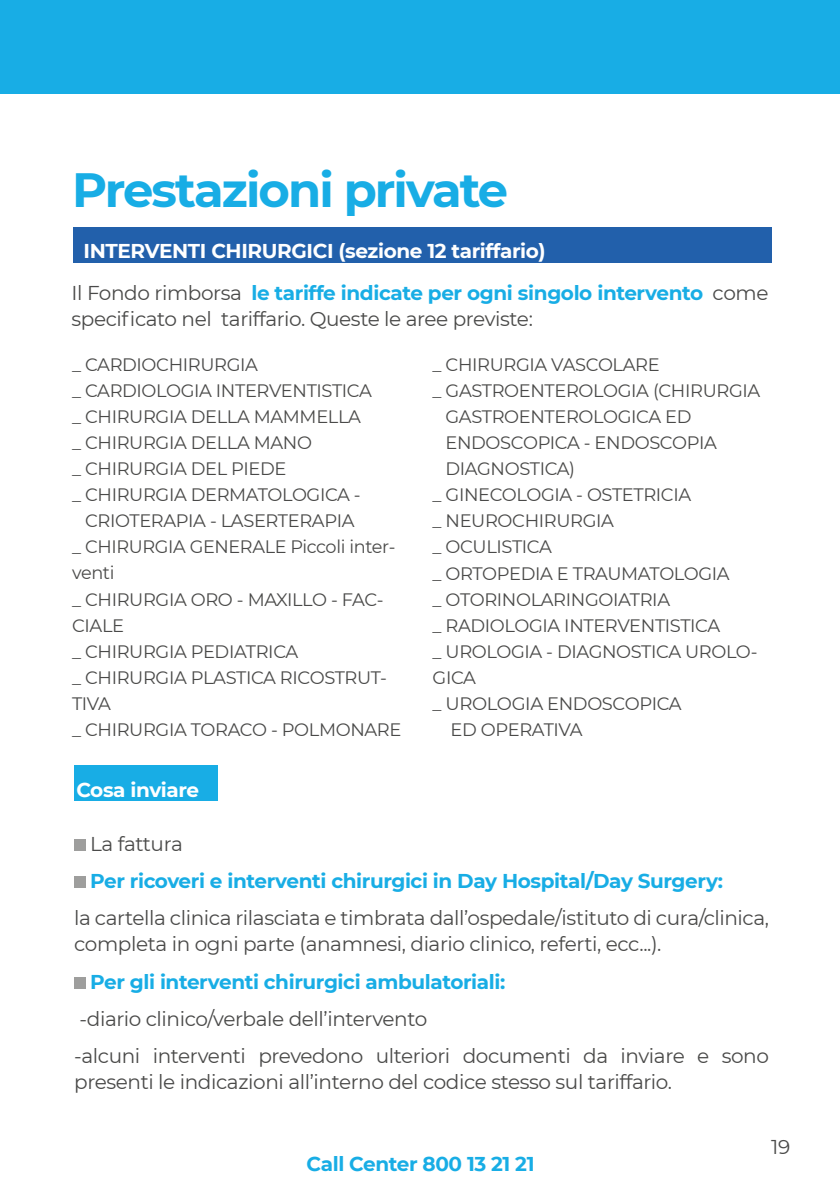
<style>
.page{position:relative;width:840px;height:1191px;background:#fff}
.page>*{position:absolute;margin:0;border:0;box-sizing:border-box;transform-origin:0 0}
.t1{font:700 48px "Montserrat";letter-spacing:-.04em;color:#18ade5}
.t2{font:20px/26px "Montserrat";letter-spacing:-.02em;color:#4a4a49}
.t3{font:700 20px "Montserrat";letter-spacing:-.02em;color:#18ade5}
.t4{font:700 20px "Montserrat";letter-spacing:-.02em;color:#fff}
.t5{font:18px "Montserrat";letter-spacing:-.02em;color:#4a4a49}
.s1{font-weight:700;color:#18ade5}
</style>
<div class="page">
<div style="left:0;top:0;width:839px;height:94px;background:#18ade5"></div>
<div style="left:74px;top:839px;width:12px;height:11px;background:#9e9e9d"></div>
<div style="left:74px;top:876px;width:12px;height:12px;background:#9e9e9d"></div>
<div style="left:74px;top:977px;width:12px;height:11px;background:#9e9e9d"></div>
<div style="left:73px;top:227px;width:698px;height:35px;background:#2260ab"></div>
<div style="left:74px;top:765px;width:144px;height:36px;background:#18ade5"></div>
<h1 class="t1" style="left:72px;top:155px;width:437px">Prestazioni private</h1>
<p class="t4" style="left:84px;top:236px;width:463px">INTERVENTI CHIRURGICI (sezione 12 tariffario)</p>
<p class="t2" style="left:71px;top:279px;width:698px">Il Fondo rimborsa <span class="s1">le tariffe indicate per ogni singolo intervento</span> come specificato nel tariffario. Queste le aree previste:</p>
<p class="t5" style="left:72px;top:353px;width:187px">_ CARDIOCHIRURGIA</p>
<p class="t5" style="left:72px;top:379px;width:301px">_ CARDIOLOGIA INTERVENTISTICA</p>
<p class="t5" style="left:72px;top:405px;width:290px">_ CHIRURGIA DELLA MAMMELLA</p>
<p class="t5" style="left:72px;top:431px;width:241px">_ CHIRURGIA DELLA MANO</p>
<p class="t5" style="left:72px;top:457px;width:216px">_ CHIRURGIA DEL PIEDE</p>
<p class="t5" style="left:72px;top:483px;width:290px">_ CHIRURGIA DERMATOLOGICA -</p>
<p class="t5" style="left:85px;top:509px;width:271px">CRIOTERAPIA - LASERTERAPIA</p>
<p class="t5" style="left:72px;top:535px;width:325px">_ CHIRURGIA GENERALE Piccoli inter-</p>
<p class="t5" style="left:72px;top:561px;width:44px">venti</p>
<p class="t5" style="left:72px;top:587px;width:313px">_ CHIRURGIA ORO - MAXILLO - FAC-</p>
<p class="t5" style="left:72px;top:613px;width:53px">CIALE</p>
<p class="t5" style="left:72px;top:639px;width:227px">_ CHIRURGIA PEDIATRICA</p>
<p class="t5" style="left:72px;top:665px;width:316px">_ CHIRURGIA PLASTICA RICOSTRUT-</p>
<p class="t5" style="left:72px;top:691px;width:40px">TIVA</p>
<p class="t5" style="left:72px;top:717px;width:330px">_ CHIRURGIA TORACO - POLMONARE</p>
<p class="t4" style="left:76px;top:775px;width:124px">Cosa inviare</p>
<p class="t5" style="left:432px;top:353px;width:228px">_ CHIRURGIA VASCOLARE</p>
<p class="t5" style="left:432px;top:379px;width:329px">_ GASTROENTEROLOGIA (CHIRURGIA</p>
<p class="t5" style="left:445px;top:405px;width:247px">GASTROENTEROLOGICA ED</p>
<p class="t5" style="left:445px;top:430px;width:273px">ENDOSCOPICA - ENDOSCOPIA</p>
<p class="t5" style="left:445px;top:456px;width:131px">DIAGNOSTICA)</p>
<p class="t5" style="left:432px;top:483px;width:260px">_ GINECOLOGIA - OSTETRICIA</p>
<p class="t5" style="left:432px;top:509px;width:183px">_ NEUROCHIRURGIA</p>
<p class="t5" style="left:432px;top:535px;width:121px">_ OCULISTICA</p>
<p class="t5" style="left:432px;top:561px;width:298px">_ ORTOPEDIA E TRAUMATOLOGIA</p>
<p class="t5" style="left:432px;top:587px;width:239px">_ OTORINOLARINGOIATRIA</p>
<p class="t5" style="left:432px;top:613px;width:289px">_ RADIOLOGIA INTERVENTISTICA</p>
<p class="t5" style="left:432px;top:639px;width:326px">_ UROLOGIA - DIAGNOSTICA UROLO-</p>
<p class="t5" style="left:432px;top:665px;width:45px">GICA</p>
<p class="t5" style="left:432px;top:691px;width:250px">_ UROLOGIA ENDOSCOPICA</p>
<p class="t5" style="left:450px;top:717px;width:133px">ED OPERATIVA</p>
<p class="t2" style="left:90px;top:829px;width:94px">La fattura</p>
<p class="t3" style="left:90px;top:866px;width:634px">Per ricoveri e interventi chirurgici in Day Hospital/Day Surgery:</p>
<p class="t2" style="left:74px;top:904px;width:696px">la cartella clinica rilasciata e timbrata dall’ospedale/istituto di cura/clinica, completa in ogni parte (anamnesi, diario clinico, referti, ecc...).</p>
<p class="t3" style="left:90px;top:967px;width:416px">Per gli interventi chirurgici ambulatoriali:</p>
<p class="t2" style="left:74px;top:999px;width:696px;line-height:37.4px">-diario clinico/verbale dell’intervento<br>-alcuni interventi prevedono ulteriori documenti da inviare e sono</p>
<p class="t2" style="left:74px;top:1068px;width:599px">presenti le indicazioni all’interno del codice stesso sul tariffario.</p>
<p class="t3" style="left:306px;top:1149px;width:229px">Call Center 800 13 21 21</p>
<p class="t2" style="left:770px;top:1133px;width:20px">19</p>
</div>
